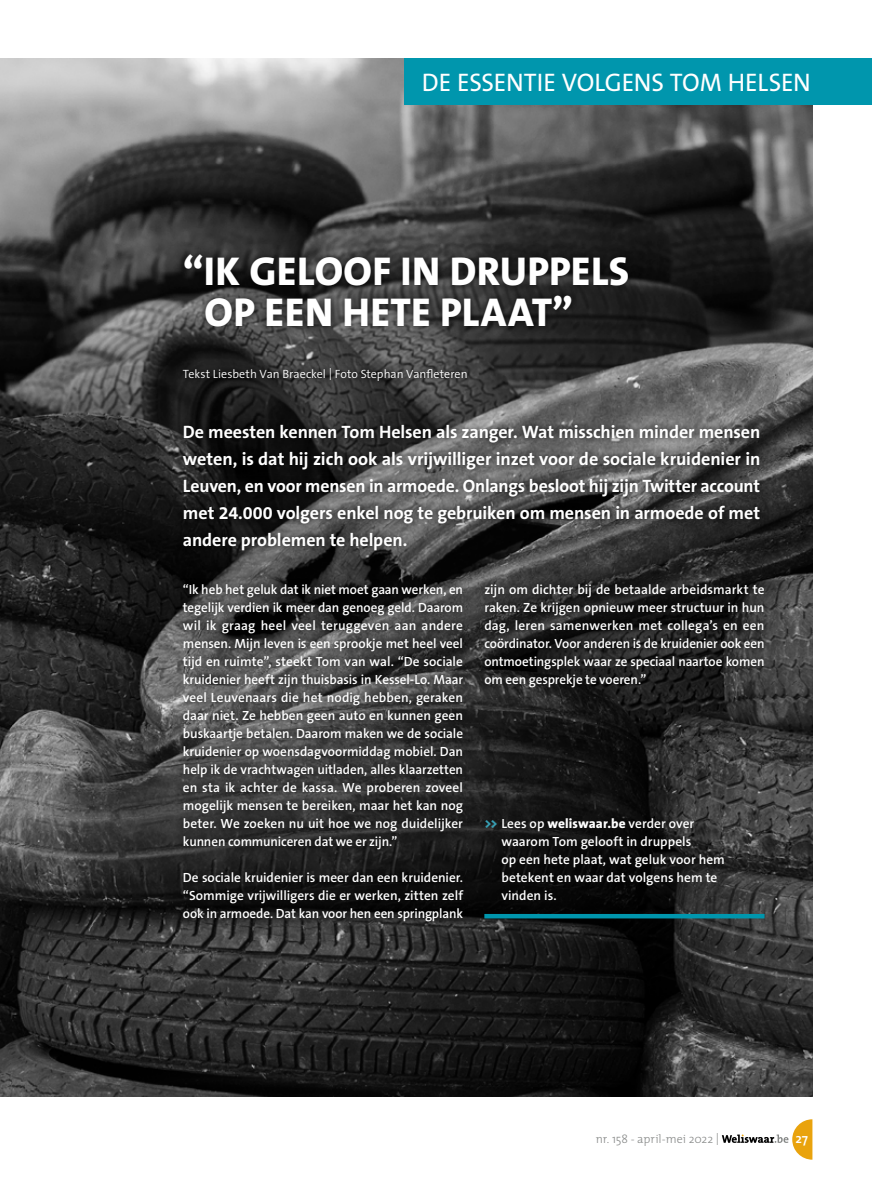
<style>
.page{position:relative;width:872px;height:1191px;background:#fff}
.page>*{position:absolute;margin:0;border:0;box-sizing:border-box;transform-origin:0 0}
.t1{font:800 40.5px/40.5px "The Sans B W8";letter-spacing:.01em;color:#fff}
.t2{font:25.5px "The Sans B W5 Plain";letter-spacing:-.01em;color:#fff}
.t3{font:700 18px/27px "The Sans B W7";letter-spacing:-.005em;color:#fff;text-align:justify}
.t4{font:600 13.5px "The Mix";color:#fff}
.t5{font:600 13.35px/18px "The Sans B W6";letter-spacing:-.005em;color:#fff;text-align:justify}
.t6{font:300 12px "The Sans B W4";color:#fff}
.t7{font:300 12px "The Mix";letter-spacing:-.005em;color:#878988}
.s1{font-family:"The Sans B W8";font-weight:800;color:#379fb4}
.s2{font-family:"The Sans B W8";font-weight:800}
</style>
<div class="page">
<img style="left:0;top:58px;width:812px;height:1038px">
<div style="left:404px;top:58px;width:468px;height:47px;background:#0096ad"></div>
<div style="left:176px;top:247px;width:460px;height:141px;background:#000;opacity:.6"></div>
<div style="left:176px;top:417px;width:591px;height:140px;background:#000;opacity:.85"></div>
<div style="left:176px;top:577px;width:595px;height:352px;background:#000;opacity:.85"></div>
<svg style="left:722px;top:1119px;width:90px;height:40px"></svg>
<h2 class="t2" style="left:422px;top:66px;width:390px">DE ESSENTIE VOLGENS TOM HELSEN</h2>
<h1 class="t1" style="left:204px;top:251px;width:426px;text-indent:-22px">“IK GELOOF IN DRUPPELS<br>OP EEN HETE PLAAT”</h1>
<p class="t6" style="left:183px;top:366px;width:286px">Tekst Liesbeth Van Braeckel | Foto Stephan Vanfleteren</p>
<p class="t3" style="left:183px;top:418px;width:579px">De meesten kennen Tom Helsen als zanger. Wat misschien minder mensen weten, is dat hij zich ook als vrijwilliger inzet voor de sociale kruidenier in Leuven, en voor mensen in armoede. Onlangs besloot hij zijn Twitter account met 24.000 volgers enkel nog te gebruiken om mensen in armoede of met andere problemen te helpen.</p>
<p class="t5" style="left:183px;top:581px;width:282px">“Ik heb het geluk dat ik niet moet gaan werken, en tegelijk verdien ik meer dan genoeg geld. Daarom wil ik graag heel veel teruggeven aan andere mensen. Mijn leven is een sprookje met heel veel tijd en ruimte”, steekt Tom van wal. “De sociale kruidenier heeft zijn thuisbasis in Kessel-Lo. Maar veel Leuvenaars die het nodig hebben, geraken daar niet. Ze hebben geen auto en kunnen geen buskaartje betalen. Daarom maken we de sociale kruidenier op woensdagvoormiddag mobiel. Dan help ik de vrachtwagen uitladen, alles klaarzetten en sta ik achter de kassa. We proberen zoveel mogelijk mensen te bereiken, maar het kan nog beter. We zoeken nu uit hoe we nog duidelijker kunnen communiceren dat we er zijn.”</p>
<p class="t5" style="left:183px;top:869px;width:282px">De sociale kruidenier is meer dan een kruidenier. “Sommige vrijwilligers die er werken, zitten zelf ook in armoede. Dat kan voor hen een springplank</p>
<p class="t5" style="left:484px;top:581px;width:282px">zijn om dichter bij de betaalde arbeidsmarkt te raken. Ze krijgen opnieuw meer structuur in hun dag, leren samenwerken met collega’s en een coördinator. Voor anderen is de kruidenier ook een ontmoetingsplek waar ze speciaal naartoe komen om een gesprekje te voeren.”</p>
<p class="t5" style="left:501px;top:815px;width:225px;text-align:left;text-indent:-17px"><span class="s1">&gt;&gt;</span> Lees op <span class="s2">weliswaar.be</span> verder over waarom Tom gelooft in druppels<br>op een hete plaat, wat geluk voor hem betekent en waar dat volgens hem te vinden is.</p>
<p class="t7" style="left:596px;top:1129px;width:125px">nr. 158 - april-mei 2022 |</p>
<p class="t4" style="left:795px;top:1127px;width:14px">27</p>
</div>
